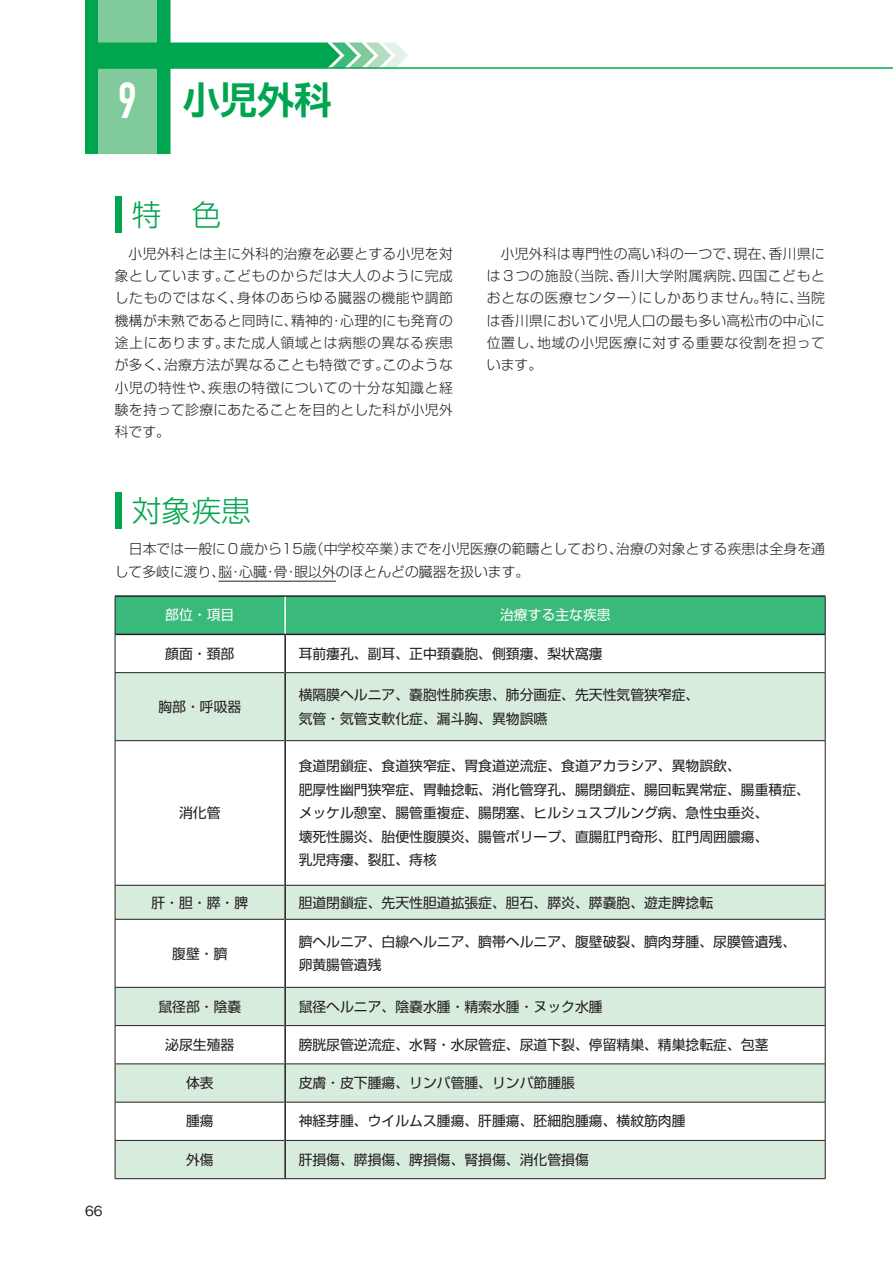
<style>
.page{position:relative;width:893px;height:1263px;background:#fff}
.page>*{position:absolute;margin:0;border:0;box-sizing:border-box;transform-origin:0 0}
.t1{font:700 37.2px "Shin Go Pr 6 De";color:#00a54f}
.t2{font:300 29.7px "Shin Go Pr 6";color:#00a54f}
.t3{font:13.8px/23.4px "Shin Go Pr 6";color:#231f20}
.t4{font:300 13.8px/22.4px "Shin Go Pr 6";letter-spacing:.02em;color:#231f20;text-align:justify}
.t5{font:13.8px "Shin Go Pr 6";color:#fff}
.t6{font:500 13.8px "Gothic BBB Pr 6";color:#231f20}
.s1{font-family:"DIN Condensed";font-size:49.95px;color:#fff}
</style>
<div class="page">
<div style="left:115px;top:197px;width:6px;height:36px;background:#00a54f"></div>
<hr style="left:218px;top:581px;width:118px;height:1px;background:#231f20">
<div style="left:115px;top:492px;width:6px;height:36px;background:#00a54f"></div>
<div style="left:116px;top:597px;width:709px;height:37px;background:#39b97a"></div>
<svg style="left:116px;top:673px;width:709px;height:505px"></svg>
<hr style="left:115px;top:597px;width:1px;height:37px;background:#231f20">
<hr style="left:825px;top:597px;width:1px;height:37px;background:#231f20">
<hr style="left:115px;top:634px;width:1px;height:38px;background:#231f20">
<hr style="left:825px;top:634px;width:1px;height:38px;background:#231f20">
<hr style="left:115px;top:672px;width:169px;height:1px;background:#231f20">
<hr style="left:115px;top:673px;width:1px;height:67px;background:#231f20">
<hr style="left:286px;top:672px;width:539px;height:1px;background:#231f20">
<hr style="left:825px;top:673px;width:1px;height:67px;background:#231f20">
<hr style="left:115px;top:740px;width:169px;height:1px;background:#231f20">
<hr style="left:115px;top:741px;width:1px;height:144px;background:#231f20">
<hr style="left:286px;top:740px;width:539px;height:1px;background:#231f20">
<hr style="left:825px;top:741px;width:1px;height:144px;background:#231f20">
<hr style="left:115px;top:885px;width:169px;height:1px;background:#231f20">
<hr style="left:115px;top:885px;width:1px;height:34px;background:#231f20">
<hr style="left:286px;top:885px;width:539px;height:1px;background:#231f20">
<hr style="left:825px;top:885px;width:1px;height:34px;background:#231f20">
<hr style="left:115px;top:919px;width:169px;height:1px;background:#231f20">
<hr style="left:115px;top:919px;width:1px;height:68px;background:#231f20">
<hr style="left:286px;top:919px;width:539px;height:1px;background:#231f20">
<hr style="left:825px;top:919px;width:1px;height:68px;background:#231f20">
<hr style="left:115px;top:987px;width:169px;height:1px;background:#231f20">
<hr style="left:115px;top:987px;width:1px;height:38px;background:#231f20">
<hr style="left:286px;top:987px;width:539px;height:1px;background:#231f20">
<hr style="left:825px;top:987px;width:1px;height:38px;background:#231f20">
<hr style="left:115px;top:1025px;width:169px;height:1px;background:#231f20">
<hr style="left:115px;top:1026px;width:1px;height:37px;background:#231f20">
<hr style="left:286px;top:1025px;width:539px;height:1px;background:#231f20">
<hr style="left:825px;top:1026px;width:1px;height:37px;background:#231f20">
<hr style="left:115px;top:1063px;width:169px;height:1px;background:#231f20">
<hr style="left:115px;top:1064px;width:1px;height:38px;background:#231f20">
<hr style="left:286px;top:1063px;width:539px;height:1px;background:#231f20">
<hr style="left:825px;top:1064px;width:1px;height:38px;background:#231f20">
<hr style="left:115px;top:1102px;width:169px;height:1px;background:#231f20">
<hr style="left:115px;top:1102px;width:1px;height:38px;background:#231f20">
<hr style="left:286px;top:1102px;width:539px;height:1px;background:#231f20">
<hr style="left:825px;top:1102px;width:1px;height:38px;background:#231f20">
<hr style="left:115px;top:1140px;width:169px;height:1px;background:#231f20">
<hr style="left:115px;top:1141px;width:1px;height:37px;background:#231f20">
<hr style="left:286px;top:1140px;width:539px;height:1px;background:#231f20">
<hr style="left:825px;top:1141px;width:1px;height:37px;background:#231f20">
<hr style="left:115px;top:1178px;width:170px;height:1px;background:#231f20">
<hr style="left:285px;top:1178px;width:540px;height:1px;background:#231f20">
<hr style="left:115px;top:595px;width:170px;height:2px;background:#231f20">
<hr style="left:285px;top:595px;width:540px;height:2px;background:#231f20">
<hr style="left:115px;top:634px;width:170px;height:1px;background:#231f20">
<hr style="left:285px;top:634px;width:540px;height:1px;background:#231f20">
<hr style="left:284px;top:597px;width:2px;height:37px;background:#fff">
<hr style="left:284px;top:635px;width:2px;height:38px;background:#231f20">
<hr style="left:284px;top:673px;width:2px;height:68px;background:#231f20">
<hr style="left:284px;top:741px;width:2px;height:144px;background:#231f20">
<hr style="left:284px;top:885px;width:2px;height:34px;background:#231f20">
<hr style="left:284px;top:919px;width:2px;height:68px;background:#231f20">
<hr style="left:284px;top:987px;width:2px;height:38px;background:#231f20">
<hr style="left:284px;top:1025px;width:2px;height:39px;background:#231f20">
<hr style="left:284px;top:1064px;width:2px;height:38px;background:#231f20">
<hr style="left:284px;top:1102px;width:2px;height:38px;background:#231f20">
<hr style="left:284px;top:1140px;width:2px;height:38px;background:#231f20">
<div style="left:85px;top:0;width:85px;height:153px;background:#80ca9c"></div>
<div style="left:85px;top:0;width:13px;height:153px;background:#00a54f"></div>
<div style="left:157px;top:0;width:13px;height:153px;background:#00a54f"></div>
<svg style="left:98px;top:43px;width:310px;height:24px;background:#2bb36b"></svg>
<hr style="left:85px;top:67px;width:808px;height:2px;background:#00a54f">
<h1 class="t1" style="left:118px;top:69px;width:215px"><span class="s1">9</span> 小児外科</h1>
<h2 class="t2" style="left:132px;top:190px;width:91px">特　色</h2>
<p class="t4" style="left:115px;top:241px;width:340px;text-indent:14px">小児外科とは主に外科的治療を必要とする小児を対象としています。こどものからだは大人のように完成したものではなく、身体のあらゆる臓器の機能や調節機構が未熟であると同時に、精神的・心理的にも発育の途上にあります。また成人領域とは病態の異なる疾患が多く、治療方法が異なることも特徴です。このような小児の特性や、疾患の特徴についての十分な知識と経験を持って診療にあたることを目的とした科が小児外科です。</p>
<p class="t4" style="left:487px;top:241px;width:340px;text-indent:14px">小児外科は専門性の高い科の一つで、現在、香川県には３つの施設（当院、香川大学附属病院、四国こどもとおとなの医療センター）にしかありません。特に、当院は香川県において小児人口の最も多い高松市の中心に位置し、地域の小児医療に対する重要な役割を担っています。</p>
<h2 class="t2" style="left:132px;top:486px;width:121px">対象疾患</h2>
<p class="t4" style="left:115px;top:537px;width:712px">　日本では一般に０歳から15歳（中学校卒業）までを小児医療の範疇としており、治療の対象とする疾患は全身を通して多岐に渡り、脳・心臓・骨・眼以外のほとんどの臓器を扱います。</p>
<p class="t5" style="left:165px;top:604px;width:71px">部位・項目</p>
<p class="t5" style="left:500px;top:604px;width:112px">治療する主な疾患</p>
<p class="t3" style="left:165px;top:641px;width:71px">顔面・頚部</p>
<p class="t3" style="left:299px;top:641px;width:306px">耳前瘻孔、副耳、正中頚嚢胞、側頚瘻、梨状窩瘻</p>
<p class="t3" style="left:158px;top:694px;width:84px">胸部・呼吸器</p>
<p class="t3" style="left:299px;top:682px;width:402px">横隔膜ヘルニア、嚢胞性肺疾患、肺分画症、先天性気管狭窄症、気管・気管支軟化症、漏斗胸、異物誤嚥</p>
<p class="t3" style="left:179px;top:800px;width:43px">消化管</p>
<p class="t3" style="left:299px;top:753px;width:513px">食道閉鎖症、食道狭窄症、胃食道逆流症、食道アカラシア、異物誤飲、<br>肥厚性幽門狭窄症、胃軸捻転、消化管穿孔、腸閉鎖症、腸回転異常症、腸重積症、メッケル憩室、腸管重複症、腸閉塞、ヒルシュスプルング病、急性虫垂炎、<br>壊死性腸炎、胎便性腹膜炎、腸管ポリープ、直腸肛門奇形、肛門周囲膿瘍、<br>乳児痔瘻、裂肛、痔核</p>
<p class="t3" style="left:151px;top:889px;width:98px">肝・胆・膵・脾</p>
<p class="t3" style="left:299px;top:889px;width:416px">胆道閉鎖症、先天性胆道拡張症、胆石、膵炎、膵嚢胞、遊走脾捻転</p>
<p class="t3" style="left:172px;top:940px;width:57px">腹壁・臍</p>
<p class="t3" style="left:299px;top:929px;width:499px">臍ヘルニア、白線ヘルニア、臍帯ヘルニア、腹壁破裂、臍肉芽腫、尿膜管遺残、卵黄腸管遺残</p>
<p class="t3" style="left:158px;top:994px;width:84px">鼠径部・陰嚢</p>
<p class="t3" style="left:299px;top:994px;width:306px">鼠径ヘルニア、陰嚢水腫・精索水腫・ヌック水腫</p>
<p class="t3" style="left:165px;top:1032px;width:71px">泌尿生殖器</p>
<p class="t3" style="left:299px;top:1032px;width:471px">膀胱尿管逆流症、水腎・水尿管症、尿道下裂、停留精巣、精巣捻転症、包茎</p>
<p class="t3" style="left:186px;top:1070px;width:29px">体表</p>
<p class="t3" style="left:299px;top:1070px;width:278px">皮膚・皮下腫瘍、リンパ管腫、リンパ節腫脹</p>
<p class="t3" style="left:186px;top:1108px;width:29px">腫瘍</p>
<p class="t3" style="left:299px;top:1108px;width:388px">神経芽腫、ウイルムス腫瘍、肝腫瘍、胚細胞腫瘍、横紋筋肉腫</p>
<p class="t3" style="left:186px;top:1147px;width:29px">外傷</p>
<p class="t3" style="left:299px;top:1147px;width:292px">肝損傷、膵損傷、脾損傷、腎損傷、消化管損傷</p>
<p class="t6" style="left:85px;top:1199px;width:19px">66</p>
</div>
